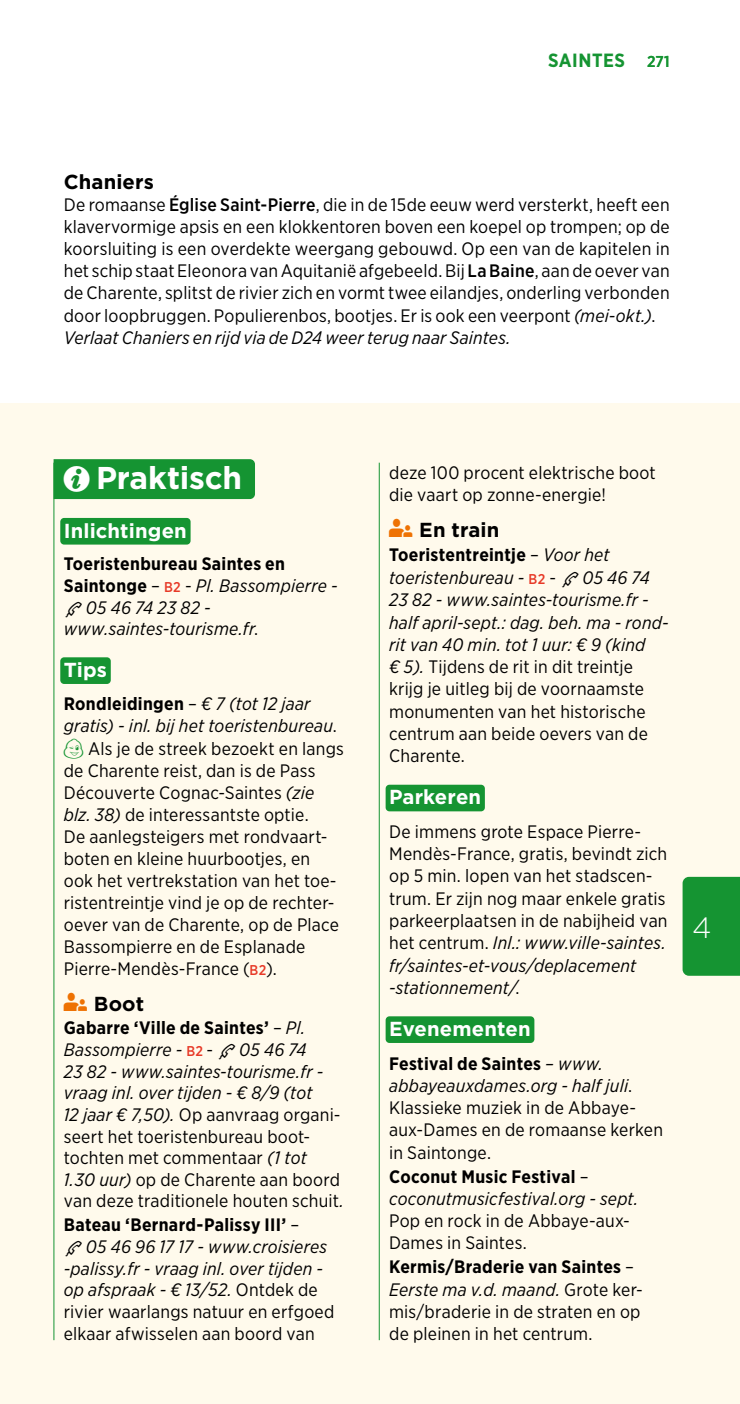
<style>
.page{position:relative;width:740px;height:1404px;background:#fff}
.page>*{position:absolute;margin:0;border:0;box-sizing:border-box;transform-origin:0 0}
.t1{font:700 31.5px "Gotham";letter-spacing:-.01em;color:#fff}
.t2{font:300 29.25px "Gotham";color:#fff}
.t3{font:700 20.25px "Gotham";letter-spacing:.005em;color:#fff}
.t4{font:700 20.25px "Gotham";letter-spacing:.005em;color:#000}
.t5{font:700 19.12px "Gotham Narrow";letter-spacing:.025em;color:#159432}
.t6{font:18px/22.1px "Gotham Narrow";letter-spacing:.01em;color:#000}
.t7{font:italic 18px/22.3px "Gotham Narrow";letter-spacing:.01em;color:#000}
.t8{font:500 15.75px "Gotham Narrow";color:#159432}
.s1{font-weight:500}
.s2{font-style:italic}
.s3{font-family:"Michelin";font-weight:400;font-size:27px}
.s4{font-weight:700;font-style:normal}
.s5{font-style:normal}
.s6{font-weight:500;font-style:normal;font-size:14.17px;color:#e73927}
.s7{font-family:"Michelin";font-style:normal}
.s8{font-weight:700}
.s9{font-family:"Michelin";color:#159432}
.s10{font-weight:500;font-size:14.17px;color:#e73927}
.s11{font-family:"Michelin";font-weight:400;color:#ee7203}
.s12{font-family:"Michelin"}
</style>
<div class="page">
<div style="left:0;top:403px;width:740px;height:1000px;background:#fffaec"></div>
<div style="left:54px;top:459px;width:201px;height:40px;background:#159432"></div>
<div style="left:60px;top:518px;width:131px;height:26px;background:#159432;border-radius:4px"></div>
<div style="left:60px;top:657px;width:51px;height:27px;background:#159432;border-radius:4px"></div>
<div style="left:386px;top:784px;width:99px;height:27px;background:#159432;border-radius:4px"></div>
<div style="left:386px;top:1016px;width:148px;height:26px;background:#159432;border-radius:4px"></div>
<div style="left:682px;top:876px;width:58px;height:99px;background:#159432"></div>
<hr style="left:54px;top:462px;width:1px;height:877px;background:#159432">
<hr style="left:379px;top:462px;width:1px;height:877px;background:#159432">
<p class="t5" style="left:548px;top:48px;width:79px">SAINTES</p>
<p class="t8" style="left:647px;top:51px;width:24px">271</p>
<p class="t4" style="left:64px;top:168px;width:92px">Chaniers</p>
<p class="t6" style="left:64px;top:193px;width:607px">De romaanse <span class="s1">Église Saint-Pierre</span>, die in de 15de eeuw werd versterkt, heeft een klavervormige apsis en een klokkentoren boven een koepel op trompen; op de koorsluiting is een overdekte weergang gebouwd. Op een van de kapitelen in het schip staat Eleonora van Aquitanië afgebeeld. Bij <span class="s1">La Baine</span>, aan de oever van de Charente, splitst de rivier zich en vormt twee eilandjes, onderling verbonden door loopbruggen. Populierenbos, bootjes. Er is ook een veerpont <span class="s2">(mei-okt.)</span>.<br><span class="s2">Verlaat Chaniers en rijd via de D24 weer terug naar Saintes.</span></p>
<h1 class="t1" style="left:64px;top:457px;width:180px"><span class="s3">i</span> Praktisch</h1>
<p class="t3" style="left:64px;top:517px;width:125px">Inlichtingen</p>
<p class="t7" style="left:64px;top:553px;width:275px;line-height:21.6px"><span class="s4">Toeristenbureau Saintes en<br>Saintonge</span> <span class="s5">–</span> <span class="s6">B2</span> <span class="s5">-</span> Pl. Bassompierre - <span class="s7">t</span> 05 46 74 23 82 - www.saintes-tourisme.fr<span class="s5">.</span></p>
<p class="t3" style="left:64px;top:656px;width:45px">Tips</p>
<p class="t6" style="left:64px;top:692px;width:282px"><span class="s8">Rondleidingen</span> – <span class="s2">€ 7 (tot 12 jaar gratis) - inl. bij het toeristenbureau</span>. <span class="s9">w</span> Als je de streek bezoekt en langs de Charente reist, dan is de Pass Découverte Cognac-Saintes <span class="s2">(zie blz. 38)</span> de interessantste optie.<br>De aanlegsteigers met rondvaart&shy;boten en kleine huurbootjes, en ook het vertrekstation van het toe&shy;ristentreintje vind je op de rechter&shy;oever van de Charente, op de Place Bassompierre en de Esplanade Pierre-Mendès-France (<span class="s10">B2</span>).</p>
<p class="t4" style="left:64px;top:990px;width:82px"><span class="s11">&lt;</span> Boot</p>
<p class="t6" style="left:64px;top:1016px;width:282px"><span class="s8">Gabarre ‘Ville de Saintes’</span> – <span class="s2">Pl.<br>Bassompierre -</span> <span class="s10">B2</span> - <span class="s12">t</span> <span class="s2">05 46 74<br>23 82 - www.saintes-tourisme.fr - vraag inl. over tijden - € 8/9 (tot<br>12 jaar € 7,50).</span> Op aanvraag organi&shy;seert het toeristenbureau boot&shy;tochten met commentaar <span class="s2">(1 tot<br>1.30 uur)</span> op de Charente aan boord van deze traditionele houten schuit<span class="s2">.</span></p>
<p class="t7" style="left:64px;top:1213px;width:272px"><span class="s4">Bateau ‘Bernard-Palissy III’</span> <span class="s5">–<br></span><span class="s7">t</span> 05 46 96 17 17 - www.croisieres -palissy.fr - vraag inl. over tijden - op afspraak - € 13/52. <span class="s5">Ontdek de rivier waarlangs natuur en erfgoed elkaar afwisselen aan boord van</span></p>
<p class="t6" style="left:389px;top:461px;width:268px">deze 100 procent elektrische boot die vaart op zonne-energie!</p>
<p class="t4" style="left:389px;top:516px;width:112px"><span class="s11">&lt;</span> En train</p>
<p class="t7" style="left:389px;top:543px;width:281px"><span class="s4">Toeristentreintje</span> <span class="s5">–</span> Voor het toeristenbureau - <span class="s6">B2</span> <span class="s5">-</span> <span class="s7">t</span> 05 46 74<br>23 82 - www.saintes-tourisme.fr - half april-sept.: dag. beh. ma - rond&shy;rit van 40 min. tot 1 uur: € 9 (kind<br>€ 5). <span class="s5">Tijdens de rit in dit treintje krijg je uitleg bij de voornaamste monumenten van het historische centrum aan beide oevers van de<br>Charente.</span></p>
<p class="t3" style="left:389px;top:783px;width:94px">Parkeren</p>
<p class="t6" style="left:389px;top:820px;width:280px">De immens grote Espace Pierre-Mendès-France, gratis, bevindt zich op 5 min. lopen van het stadscen&shy;trum. Er zijn nog maar enkele gratis parkeerplaatsen in de nabijheid van het centrum. <span class="s2">Inl.: www.ville-saintes. fr/saintes-et-vous/deplacement -stationnement/</span>.</p>
<p class="t3" style="left:389px;top:1015px;width:143px">Evenementen</p>
<p class="t6" style="left:389px;top:1051px;width:275px"><span class="s8">Festival de Saintes</span> <span class="s2">– www. abbayeauxdames.org - half juli</span>.<br>Klassieke muziek in de Abbaye&shy;aux-Dames en de romaanse kerken in Saintonge.<br><span class="s8">Coconut Music Festival</span> – <span class="s2">coconutmusicfestival.org - sept.</span></p>
<p class="t6" style="left:389px;top:1208px;width:255px">Pop en rock in de Abbaye-aux-<br>Dames in Saintes.<br><span class="s8">Kermis/Braderie van Saintes</span> –<br><span class="s2">Eerste ma v.d. maand.</span> Grote ker&shy;mis/braderie in de straten en op de pleinen in het centrum.</p>
<h2 class="t2" style="left:692px;top:909px;width:21px">4</h2>
</div>
